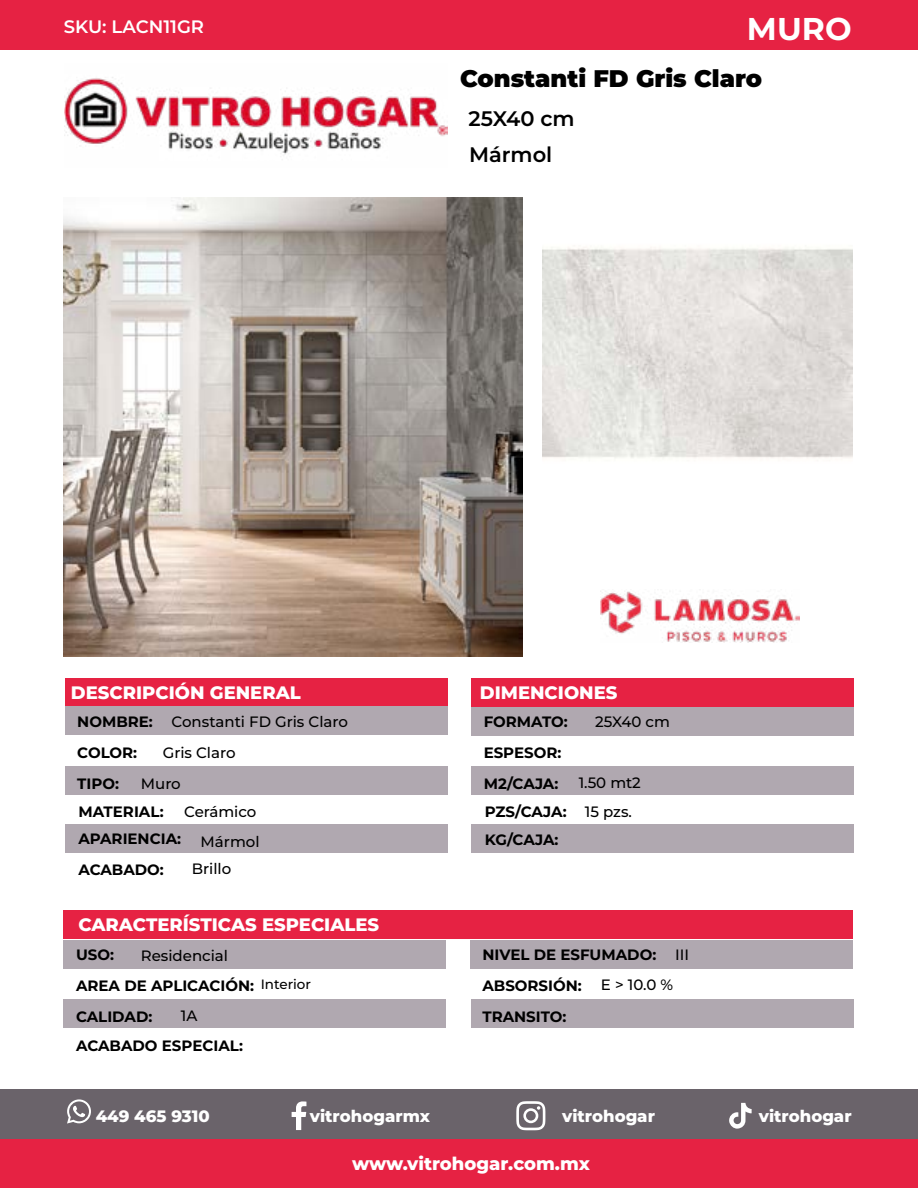
<style>
.page{position:relative;width:918px;height:1188px;background:#fff}
.page>*{position:absolute;margin:0;border:0;box-sizing:border-box;transform-origin:0 0}
.t1{font:700 31.5px "Montserrat";color:#fff}
.t2{font:900 24px "Montserrat";color:#000}
.t3{font:600 21px "Montserrat";color:#000}
.t4{font:800 18px "Montserrat";color:#fff}
.t5{font:600 18px "Montserrat";color:#fff}
.t6{font:800 16.5px "Montserrat";color:#fff}
.t7{font:700 15px "Montserrat";color:#000}
.t8{font:500 15px "Montserrat";color:#000}
.t9{font:500 13.5px "Montserrat";color:#000}
</style>
<div class="page">
<div style="left:65px;top:678px;width:382px;height:28px;background:#e62243"></div>
<div style="left:65px;top:707px;width:382px;height:28px;background:#b0a8b0"></div>
<div style="left:63px;top:940px;width:383px;height:28px;background:#b0a8b0"></div>
<div style="left:471px;top:707px;width:383px;height:28px;background:#b0a8b0"></div>
<div style="left:470px;top:940px;width:383px;height:28px;background:#b0a8b0"></div>
<div style="left:65px;top:824px;width:382px;height:28px;background:#b0a8b0"></div>
<div style="left:471px;top:824px;width:383px;height:29px;background:#b0a8b0"></div>
<div style="left:65px;top:766px;width:382px;height:29px;background:#b0a8b0"></div>
<div style="left:63px;top:1000px;width:383px;height:28px;background:#b0a8b0"></div>
<div style="left:471px;top:766px;width:383px;height:29px;background:#b0a8b0"></div>
<div style="left:471px;top:1000px;width:383px;height:28px;background:#b0a8b0"></div>
<div style="left:63px;top:910px;width:790px;height:28px;background:#e62243"></div>
<div style="left:471px;top:678px;width:383px;height:28px;background:#e62243"></div>
<div style="left:1px;top:1139px;width:917px;height:49px;background:#e62243"></div>
<div style="left:0;top:1089px;width:918px;height:49px;background:#6a636a"></div>
<div style="left:0;top:0;width:918px;height:49px;background:#e62243"></div>
<svg style="left:67px;top:1099px;width:24px;height:25px"></svg>
<svg style="left:292px;top:1101px;width:14px;height:29px"></svg>
<svg style="left:516px;top:1101px;width:29px;height:29px"></svg>
<svg style="left:729px;top:1103px;width:23px;height:26px"></svg>
<img style="left:64px;top:77px;width:383px;height:77px">
<img style="left:601px;top:591px;width:198px;height:52px">
<img style="left:542px;top:247px;width:311px;height:212px">
<img style="left:64px;top:197px;width:459px;height:459px">
<p class="t5" style="left:64px;top:15px;width:142px">SKU: LACN11GR</p>
<p class="t1" style="left:747px;top:7px;width:106px">MURO</p>
<p class="t2" style="left:460px;top:63px;width:304px">Constanti FD Gris Claro</p>
<p class="t3" style="left:469px;top:105px;width:108px">25X40 cm</p>
<p class="t3" style="left:469px;top:140px;width:85px">Mármol</p>
<p class="t4" style="left:71px;top:681px;width:231px">DESCRIPCIÓN GENERAL</p>
<p class="t4" style="left:480px;top:681px;width:139px">DIMENCIONES</p>
<p class="t8" style="left:172px;top:712px;width:178px">Constanti FD Gris Claro</p>
<p class="t8" style="left:163px;top:743px;width:74px">Gris Claro</p>
<p class="t8" style="left:141px;top:773px;width:41px">Muro</p>
<p class="t8" style="left:184px;top:802px;width:74px">Cerámico</p>
<p class="t8" style="left:201px;top:832px;width:60px">Mármol</p>
<p class="t7" style="left:77px;top:712px;width:77px">NOMBRE:</p>
<p class="t7" style="left:484px;top:712px;width:86px">FORMATO:</p>
<p class="t7" style="left:77px;top:743px;width:61px">COLOR:</p>
<p class="t7" style="left:484px;top:743px;width:79px">ESPESOR:</p>
<p class="t7" style="left:484px;top:774px;width:76px">M2/CAJA:</p>
<p class="t7" style="left:77px;top:773px;width:43px">TIPO:</p>
<p class="t7" style="left:78px;top:801px;width:87px">MATERIAL:</p>
<p class="t7" style="left:485px;top:801px;width:83px">PZS/CAJA:</p>
<p class="t7" style="left:78px;top:829px;width:104px">APARIENCIA:</p>
<p class="t7" style="left:485px;top:829px;width:75px">KG/CAJA:</p>
<p class="t7" style="left:78px;top:860px;width:87px">ACABADO:</p>
<p class="t8" style="left:192px;top:859px;width:41px">Brillo</p>
<p class="t8" style="left:595px;top:711px;width:76px">25X40 cm</p>
<p class="t8" style="left:579px;top:772px;width:64px">1.50 mt2</p>
<p class="t8" style="left:585px;top:801px;width:49px">15 pzs.</p>
<p class="t4" style="left:78px;top:913px;width:302px">CARACTERÍSTICAS ESPECIALES</p>
<p class="t7" style="left:76px;top:945px;width:39px">USO:</p>
<p class="t7" style="left:482px;top:945px;width:175px">NIVEL DE ESFUMADO:</p>
<p class="t8" style="left:141px;top:946px;width:89px">Residencial</p>
<p class="t8" style="left:675px;top:945px;width:15px">III</p>
<p class="t8" style="left:601px;top:975px;width:74px">E &gt; 10.0 %</p>
<p class="t7" style="left:76px;top:976px;width:180px">AREA DE APLICACIÓN:</p>
<p class="t7" style="left:482px;top:976px;width:101px">ABSORSIÓN:</p>
<p class="t9" style="left:261px;top:975px;width:52px">Interior</p>
<p class="t8" style="left:181px;top:1006px;width:18px">1A</p>
<p class="t7" style="left:76px;top:1007px;width:78px">CALIDAD:</p>
<p class="t7" style="left:76px;top:1035px;width:169px">ACABADO ESPECIAL:</p>
<p class="t7" style="left:482px;top:1007px;width:86px">TRANSITO:</p>
<p class="t6" style="left:96px;top:1105px;width:116px">449 465 9310</p>
<p class="t6" style="left:310px;top:1105px;width:122px">vitrohogarmx</p>
<p class="t6" style="left:562px;top:1105px;width:94px">vitrohogar</p>
<p class="t6" style="left:759px;top:1105px;width:94px">vitrohogar</p>
<p class="t4" style="left:352px;top:1152px;width:239px">www.vitrohogar.com.mx</p>
</div>
